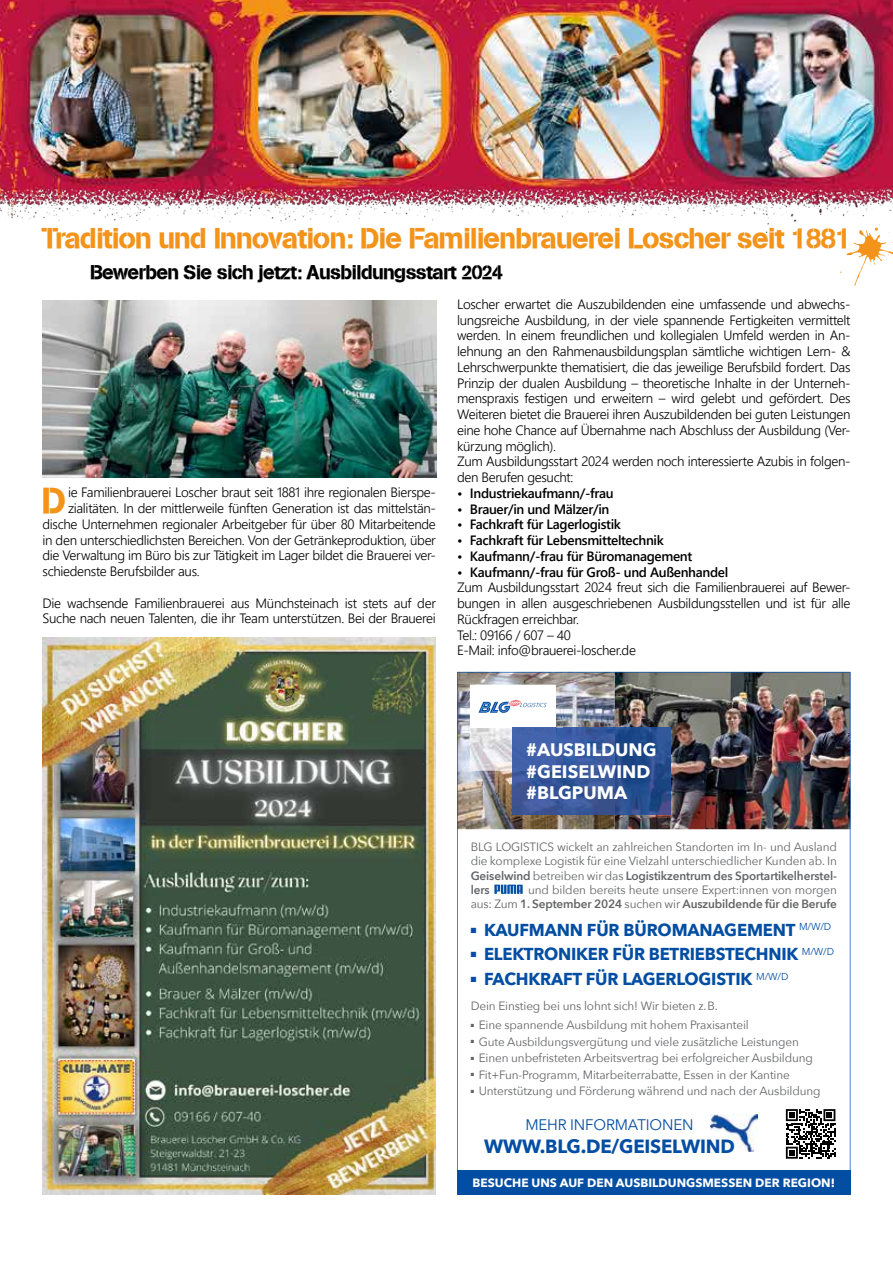
<style>
.page{position:relative;width:893px;height:1263px;background:#fff}
.page>*{position:absolute;margin:0;border:0;box-sizing:border-box;transform-origin:0 0}
.t1{font:36px "Absolut DB Normal";color:#f39319}
.t2{font:28.5px "Absolut DB Normal";letter-spacing:-.02em;color:#f39319}
.t3{font:19.8px "Absolut DB Normal";letter-spacing:-.02em;color:#000}
.t4{font:700 19.05px "Avenir Next";letter-spacing:-.01em;color:#034ea2}
.t5{font:700 18px/21.6px "Avenir Next";color:#fff}
.t6{font:700 17.25px "Avenir Next";letter-spacing:-.01em;color:#034ea2}
.t7{font:15.3px "Avenir Next";letter-spacing:-.01em;color:#034ea2}
.t8{font:300 13.5px/15.8px "Segoe UI";letter-spacing:-.025em;color:#000}
.t9{font:600 13.5px "Segoe UI";letter-spacing:-.025em;color:#000}
.t10{font:12px/14.4px "Avenir Next";letter-spacing:-.01em;color:#636466;text-align:justify}
.t11{font:700 12px "Avenir Next";color:#fff}
.s1{font-weight:600}
</style>
<div class="page">
<img style="left:0;top:0;width:893px;height:233px">
<svg style="left:840px;top:225px;width:53px;height:61px"></svg>
<img style="left:43px;top:638px;width:393px;height:557px">
<img style="left:457px;top:672px;width:393px;height:498px">
<img style="left:470px;top:727px;width:43px;height:43px">
<div style="left:470px;top:685px;width:86px;height:42px;background:#fff"></div>
<svg style="left:478px;top:699px;width:69px;height:14px"></svg>
<img style="left:513px;top:727px;width:157px;height:88px">
<div style="left:513px;top:727px;width:43px;height:43px;background:#4363ac"></div>
<div style="left:782px;top:1106px;width:57px;height:56px;background:#fff"></div>
<svg style="left:786px;top:1109px;width:49px;height:50px"></svg>
<div style="left:457px;top:1170px;width:393px;height:25px;background:#034ea2"></div>
<img style="left:43px;top:300px;width:393px;height:177px">
<h2 class="t2" style="left:43px;top:221px;width:810px">Tradition und Innovation: Die Familienbrauerei Loscher seit 1881</h2>
<h3 class="t3" style="left:90px;top:261px;width:414px">Bewerben Sie sich jetzt: Ausbildungsstart 2024</h3>
<h1 class="t1" style="left:43px;top:479px;width:25px">D</h1>
<p class="t8" style="left:68px;top:484px;width:369px">ie Familienbrauerei Loscher braut seit 1881 ihre regionalen Bierspe-</p>
<p class="t8" style="left:68px;top:500px;width:369px">zialitäten. In der mittlerweile fünften Generation ist das mittelstän-</p>
<p class="t8" style="left:43px;top:516px;width:395px">dische Unternehmen regionaler Arbeitgeber für über 80 Mitarbeitende</p>
<p class="t8" style="left:43px;top:532px;width:395px">in den unterschiedlichsten Bereichen. Von der Getränkeproduktion, über</p>
<p class="t8" style="left:43px;top:547px;width:395px">die Verwaltung im Büro bis zur Tätigkeit im Lager bildet die Brauerei ver-</p>
<p class="t8" style="left:43px;top:563px;width:159px">schiedenste Berufsbilder aus.</p>
<p class="t8" style="left:43px;top:595px;width:395px">Die wachsende Familienbrauerei aus Münchsteinach ist stets auf der<br>Suche nach neuen Talenten, die ihr Team unterstützen. Bei der Brauerei</p>
<p class="t8" style="left:457px;top:296px;width:395px">Loscher erwartet die Auszubildenden eine umfassende und abwechs&shy;lungsreiche Ausbildung, in der viele spannende Fertigkeiten vermittelt werden. In einem freundlichen und kollegialen Umfeld werden in An&shy;lehnung an den Rahmenausbildungsplan sämtliche wichtigen Lern- &amp; Lehrschwerpunkte thematisiert, die das jeweilige Berufsbild fordert. Das Prinzip der dualen Ausbildung – theoretische Inhalte in der Unterneh&shy;menspraxis festigen und erweitern – wird gelebt und gefördert. Des Weiteren bietet die Brauerei ihren Auszubildenden bei guten Leistungen eine hohe Chance auf Übernahme nach Abschluss der Ausbildung (Ver&shy;kürzung möglich).<br>Zum Ausbildungsstart 2024 werden noch interessierte Azubis in folgen&shy;den Berufen gesucht:</p>
<p class="t9" style="left:457px;top:482px;width:158px">• Industriekaufmann/-frau</p>
<p class="t9" style="left:457px;top:498px;width:154px">• Brauer/in und Mälzer/in</p>
<p class="t9" style="left:457px;top:514px;width:165px">• Fachkraft für Lagerlogistik</p>
<p class="t9" style="left:457px;top:529px;width:208px">• Fachkraft für Lebensmitteltechnik</p>
<p class="t9" style="left:457px;top:545px;width:237px">• Kaufmann/-frau für Büromanagement</p>
<p class="t9" style="left:457px;top:561px;width:273px">• Kaufmann/-frau für Groß- und Außenhandel</p>
<p class="t8" style="left:457px;top:579px;width:395px">Zum Ausbildungsstart 2024 freut sich die Familienbrauerei auf Bewer&shy;bungen in allen ausgeschriebenen Ausbildungsstellen und ist für alle Rückfragen erreichbar.<br>Tel.: 09166 / 607 – 40<br>E-Mail: info@brauerei-loscher.de</p>
<h3 class="t5" style="left:526px;top:738px;width:132px">#AUSBILDUNG #GEISELWIND #BLGPUMA</h3>
<p class="t10" style="left:471px;top:839px;width:368px">BLG LOGISTICS wickelt an zahlreichen Standorten im In- und Ausland die komplexe Logistik für eine Vielzahl unterschiedlicher Kunden ab. In <span class="s1">Geiselwind</span> betreiben wir das <span class="s1">Logistikzentrum des Sportartikelherstel&shy;lers</span></p>
<p class="t10" style="left:471px;top:882px;width:368px;text-align:right">und bilden bereits heute unsere Expert:innen von morgen<br>aus: Zum <span class="s1">1. September 2024</span> suchen wir <span class="s1">Auszubildende für die Berufe</span></p>
<p class="t6" style="left:471px;top:914px;width:362px">■ KAUFMANN FÜR BÜRO MANAGEMENT <sup>M/W/D</sup></p>
<p class="t6" style="left:471px;top:939px;width:365px">■ ELEKTRONIKER FÜR BETRIEBS TECHNIK <sup>M/W/D</sup></p>
<p class="t6" style="left:471px;top:964px;width:319px">■ FACHKRAFT FÜR LAGERLOGISTIK <sup>M/W/D</sup></p>
<p class="t10" style="left:471px;top:998px;width:249px">Dein Einstieg bei uns lohnt sich! Wir bieten z. B.</p>
<p class="t10" style="left:471px;top:1017px;width:280px">■ Eine spannende Ausbildung mit hohem Praxisanteil</p>
<p class="t10" style="left:471px;top:1034px;width:330px">■ Gute Ausbildungsvergütung und viele zusätzliche Leistungen</p>
<p class="t10" style="left:471px;top:1050px;width:344px">■ Einen unbefristeten Arbeitsvertrag bei erfolgreicher Ausbildung</p>
<p class="t10" style="left:471px;top:1067px;width:321px">■ Fit+Fun-Programm, Mitarbeiterrabatte, Essen in der Kantine</p>
<p class="t10" style="left:471px;top:1083px;width:351px">■ Unterstützung und Förderung während und nach der Ausbildung</p>
<p class="t7" style="left:525px;top:1112px;width:170px">MEHR INFORMATIONEN</p>
<h3 class="t4" style="left:484px;top:1130px;width:252px">WWW.BLG.DE/GEISELWIND</h3>
<p class="t11" style="left:473px;top:1172px;width:364px">BESUCHE UNS AUF DEN AUSBILDUNGSMESSEN DER REGION!</p>
</div>
